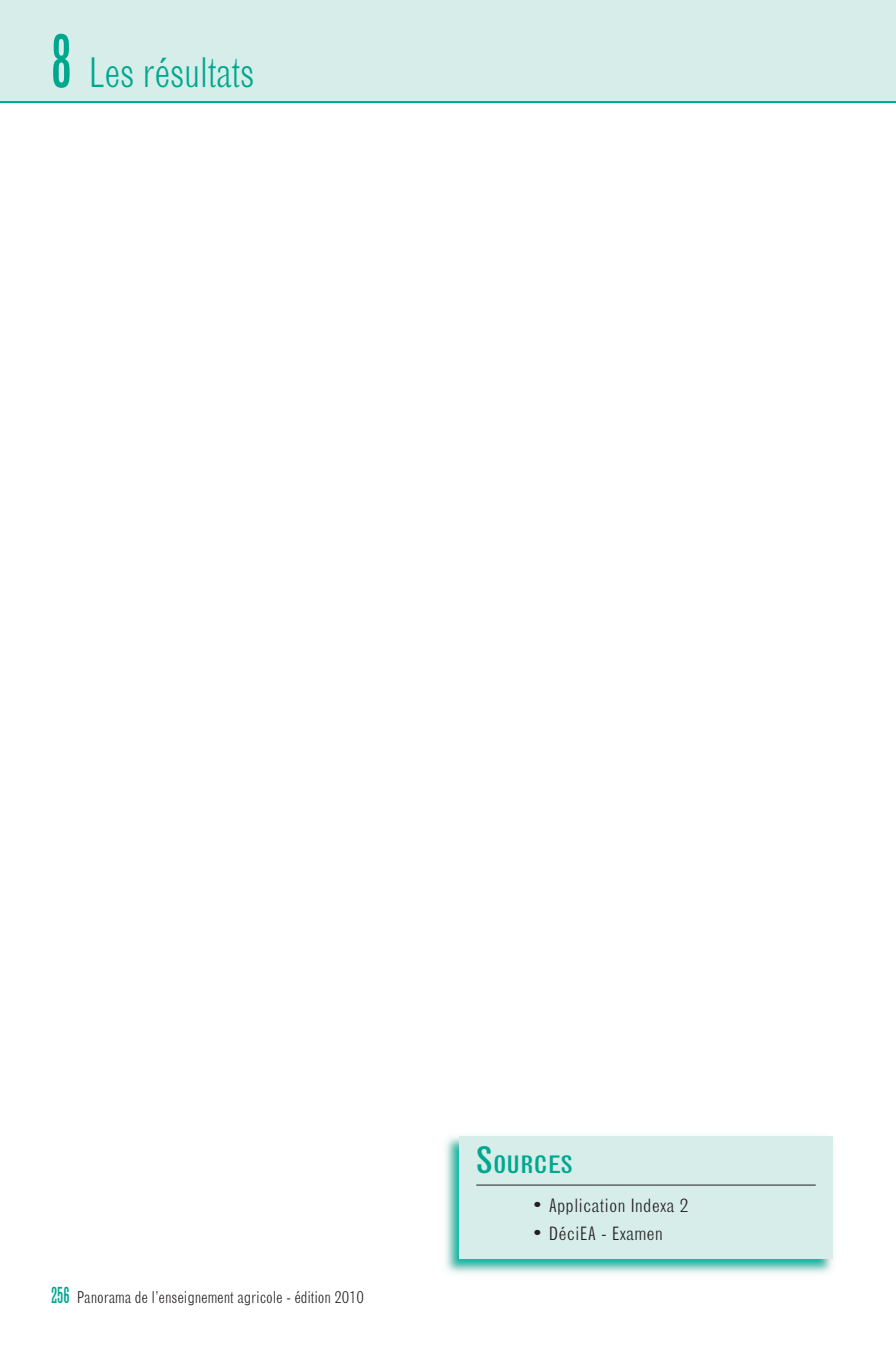
<style>
.page{position:relative;width:896px;height:1361px;background:#fff}
.page>*{position:absolute;margin:0;border:0;box-sizing:border-box;transform-origin:0 0}
.t1{font:300 condensed 40px "Grotesque MT Std";letter-spacing:-.025em;color:#00a78f}
.t2{font:condensed 23.8px "Grotesque MT Std";color:#00a78f;scale:1.21 1}
.t3{font:300 condensed 18px "Grotesque MT Std";color:#231f20;scale:1.11 1}
.t4{font:300 condensed 16px "Grotesque MT Std";letter-spacing:-.01em;color:#231f20}
.s1{font-family:"Grotesque MT Std Extra Cond";font-weight:400;font-stretch:normal;font-size:72.6px}
.s2{font-family:"Grotesque MT Std Extra Cond";font-weight:400;font-stretch:normal;font-size:22px;color:#00a78f}
.s3{font-size:36px}
.s4{font-size:21.6px}
</style>
<div class="page">
<div style="left:890px;top:0;width:6px;height:102px;background:#d6ede9"></div>
<div style="left:0;top:0;width:890px;height:102px;background:#d6ede9"></div>
<hr style="left:0;top:101px;width:896px;height:2px;background:#00a78f">
<img style="left:445px;top:1136px;width:388px;height:138px">
<div style="left:459px;top:1136px;width:374px;height:123px;background:#d6ede9"></div>
<hr style="left:476px;top:1184px;width:340px;height:1px;background:#231f20">
<h1 class="t1" style="left:51px;top:58px;width:205px"><span class="s1">8</span> Les résultats</h1>
<p class="t4" style="left:51px;top:1291px;width:314px"><span class="s2">256</span> Panorama de l’enseignement agricole - édition 2010</p>
<h2 class="t2" style="left:476px;top:1156px;width:81px"><span class="s3">S</span>OURCES</h2>
<p class="t3" style="left:531px;top:1198px;width:143px"><span class="s4">•</span> Application Indexa 2</p>
<p class="t3" style="left:531px;top:1226px;width:120px"><span class="s4">•</span> DéciEA - Examen</p>
</div>
